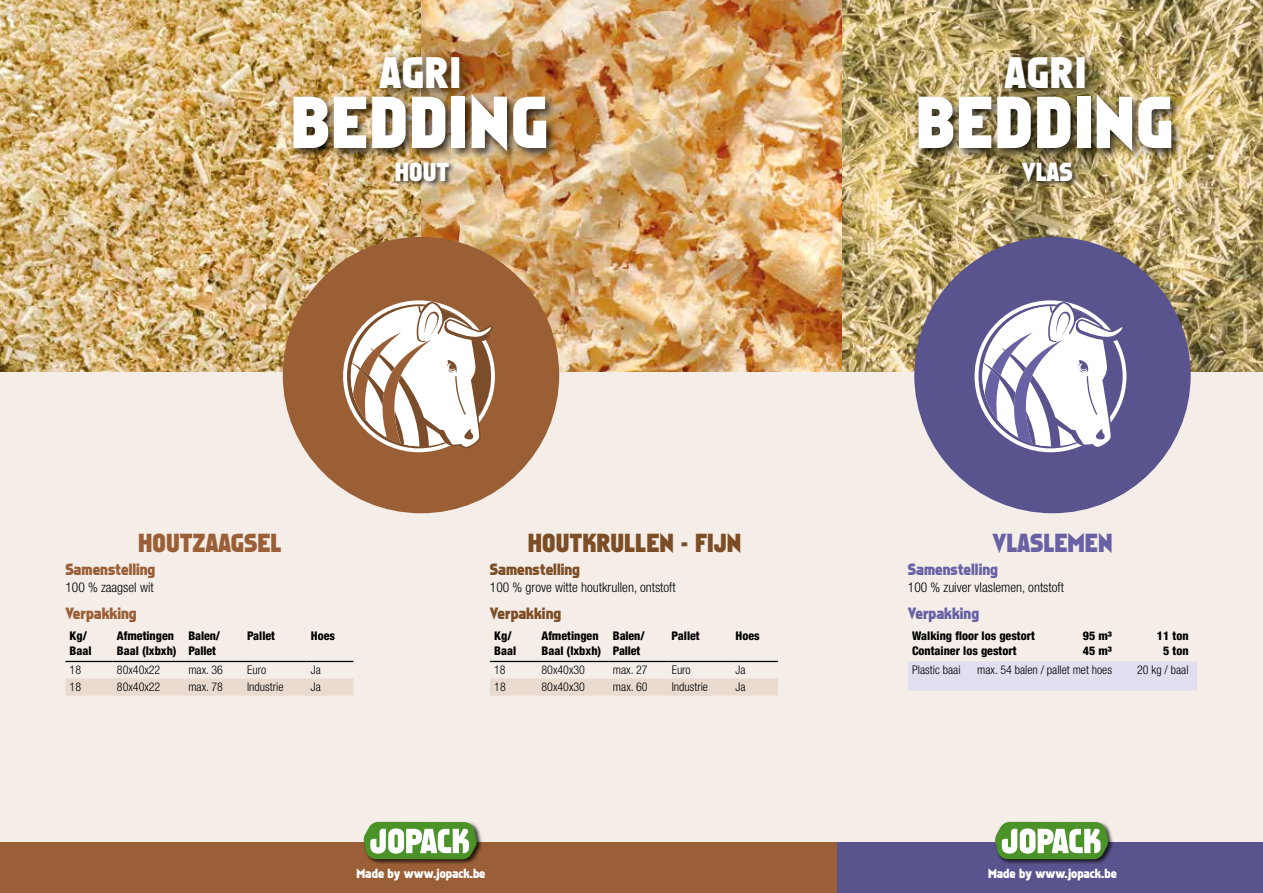
<style>
.page{position:relative;width:1263px;height:893px;background:#f4ede8}
.page>*{position:absolute;margin:0;border:0;box-sizing:border-box;transform-origin:0 0}
.t1{font:67.5px "FZBASIC5";letter-spacing:.02em;color:#fff}
.t2{font:40.5px "FZBASIC5";letter-spacing:.02em;color:#fff}
.t3{font:24px "FZBASIC5";color:#7d4e25}
.t4{font:24px "FZBASIC5";color:#9a5f36}
.t5{font:24px "FZBASIC5";color:#6862a5}
.t6{font:24px "FZBASIC5";color:#fff}
.t7{font:15px "FZBASIC5";color:#9a5f36}
.t8{font:15px "FZBASIC5";color:#7d4e25}
.t9{font:15px "FZBASIC5";color:#6862a5}
.t10{font:300 condensed 13.5px "Helvetica Neue LT Std";color:#000}
.t11{font:12.15px "FZBASIC5";color:#fff}
.t12{font:800 condensed 12px/14.4px "Helvetica Neue LT Std";color:#000}
.t13{font:300 condensed 12px "Helvetica Neue LT Std";color:#000}
</style>
<div class="page">
<img style="left:0;top:0;width:1263px;height:372px">
<div style="left:283px;top:237px;width:276px;height:276px;background:#9b5f35;border-radius:50%"></div>
<div style="left:372px;top:49px;width:104px;height:56px;background:#000;opacity:.75"></div>
<div style="left:289px;top:93px;width:269px;height:70px;background:#000;opacity:.75"></div>
<div style="left:0;top:842px;width:837px;height:51px;background:#9a5f36"></div>
<div style="left:837px;top:842px;width:426px;height:51px;background:#5a548e"></div>
<div style="left:363px;top:821px;width:120px;height:44px;background:#000;opacity:.75"></div>
<svg style="left:363px;top:822px;width:114px;height:37px;background:#95bb80"></svg>
<div style="left:994px;top:821px;width:120px;height:44px;background:#000;opacity:.75"></div>
<svg style="left:995px;top:822px;width:113px;height:37px;background:#94bb82"></svg>
<svg style="left:351px;top:300px;width:144px;height:149px"></svg>
<div style="left:914px;top:237px;width:277px;height:276px;background:#5a548e;border-radius:50%"></div>
<svg style="left:982px;top:300px;width:145px;height:149px"></svg>
<div style="left:997px;top:49px;width:104px;height:56px;background:#000;opacity:.75"></div>
<div style="left:914px;top:93px;width:269px;height:70px;background:#000;opacity:.75"></div>
<div style="left:65px;top:678px;width:288px;height:18px;background:#e9dbd0"></div>
<hr style="left:65px;top:661px;width:48px;height:1px;background:#000">
<hr style="left:113px;top:661px;width:71px;height:1px;background:#000">
<hr style="left:184px;top:661px;width:59px;height:1px;background:#000">
<hr style="left:243px;top:661px;width:64px;height:1px;background:#000">
<hr style="left:307px;top:661px;width:46px;height:1px;background:#000">
<div style="left:490px;top:678px;width:288px;height:18px;background:#e9dbd0"></div>
<hr style="left:490px;top:661px;width:47px;height:1px;background:#000">
<hr style="left:537px;top:661px;width:72px;height:1px;background:#000">
<hr style="left:609px;top:661px;width:58px;height:1px;background:#000">
<hr style="left:667px;top:661px;width:64px;height:1px;background:#000">
<hr style="left:731px;top:661px;width:47px;height:1px;background:#000">
<div style="left:908px;top:661px;width:289px;height:29px;background:#e0deef"></div>
<div style="left:394px;top:160px;width:62px;height:28px;background:#000;opacity:.75"></div>
<div style="left:1020px;top:161px;width:59px;height:27px;background:#000;opacity:.75"></div>
<h2 class="t2" style="left:380px;top:50px;width:83px">AGRI</h2>
<h1 class="t1" style="left:291px;top:85px;width:259px">BEDDING</h1>
<h2 class="t2" style="left:1005px;top:50px;width:83px">AGRI</h2>
<h1 class="t1" style="left:916px;top:85px;width:259px">BEDDING</h1>
<h3 class="t6" style="left:395px;top:158px;width:56px">HOUT</h3>
<h3 class="t6" style="left:1022px;top:158px;width:52px">VLAS</h3>
<h3 class="t4" style="left:138px;top:529px;width:145px">HOUTZAAGSEL</h3>
<p class="t7" style="left:65px;top:561px;width:92px">Samenstelling</p>
<p class="t10" style="left:65px;top:579px;width:90px">100 % zaagsel wit</p>
<p class="t7" style="left:65px;top:605px;width:73px">Verpakking</p>
<p class="t12" style="left:70px;top:629px;width:24px">Kg/<br>Baal</p>
<p class="t12" style="left:117px;top:629px;width:61px">Afmetingen<br>Baal (lxbxh)</p>
<p class="t12" style="left:188px;top:629px;width:33px">Balen/<br>Pallet</p>
<p class="t12" style="left:247px;top:629px;width:30px">Pallet</p>
<p class="t12" style="left:311px;top:629px;width:26px">Hoes</p>
<p class="t13" style="left:70px;top:663px;width:13px">18</p>
<p class="t13" style="left:117px;top:663px;width:45px">80x40x22</p>
<p class="t13" style="left:188px;top:663px;width:36px">max. 36</p>
<p class="t13" style="left:247px;top:663px;width:21px">Euro</p>
<p class="t13" style="left:311px;top:663px;width:11px">Ja</p>
<p class="t13" style="left:70px;top:680px;width:13px">18</p>
<p class="t13" style="left:117px;top:680px;width:45px">80x40x22</p>
<p class="t13" style="left:188px;top:680px;width:36px">max. 78</p>
<p class="t13" style="left:247px;top:680px;width:38px">Industrie</p>
<p class="t13" style="left:311px;top:680px;width:11px">Ja</p>
<h3 class="t3" style="left:528px;top:529px;width:215px">HOUTKRULLEN - FIJN</h3>
<h3 class="t5" style="left:992px;top:529px;width:122px">VLASLEMEN</h3>
<p class="t8" style="left:490px;top:561px;width:92px">Samenstelling</p>
<p class="t10" style="left:490px;top:579px;width:187px">100 % grove witte houtkrullen, ontstoft</p>
<p class="t8" style="left:490px;top:605px;width:73px">Verpakking</p>
<p class="t12" style="left:494px;top:629px;width:24px">Kg/<br>Baal</p>
<p class="t12" style="left:541px;top:629px;width:61px">Afmetingen<br>Baal (lxbxh)</p>
<p class="t12" style="left:613px;top:629px;width:33px">Balen/<br>Pallet</p>
<p class="t12" style="left:672px;top:629px;width:30px">Pallet</p>
<p class="t12" style="left:735px;top:629px;width:26px">Hoes</p>
<p class="t13" style="left:494px;top:663px;width:13px">18</p>
<p class="t13" style="left:541px;top:663px;width:45px">80x40x30</p>
<p class="t13" style="left:613px;top:663px;width:36px">max. 27</p>
<p class="t13" style="left:672px;top:663px;width:21px">Euro</p>
<p class="t13" style="left:735px;top:663px;width:11px">Ja</p>
<p class="t13" style="left:494px;top:680px;width:13px">18</p>
<p class="t13" style="left:541px;top:680px;width:45px">80x40x30</p>
<p class="t13" style="left:613px;top:680px;width:36px">max. 60</p>
<p class="t13" style="left:672px;top:680px;width:38px">Industrie</p>
<p class="t13" style="left:735px;top:680px;width:11px">Ja</p>
<p class="t9" style="left:908px;top:561px;width:92px">Samenstelling</p>
<p class="t10" style="left:908px;top:579px;width:158px">100 % zuiver vlaslemen, ontstoft</p>
<p class="t9" style="left:908px;top:605px;width:73px">Verpakking</p>
<p class="t12" style="left:912px;top:629px;width:124px">Walking floor los gestort<br>Container los gestort</p>
<p class="t12" style="left:1083px;top:629px;width:31px">95 m³<br>45 m³</p>
<p class="t12" style="left:1157px;top:629px;width:33px;text-align:center">11 ton<br>5 ton</p>
<p class="t13" style="left:912px;top:663px;width:50px">Plastic baai</p>
<p class="t13" style="left:977px;top:663px;width:136px">max. 54 balen / pallet met hoes</p>
<p class="t13" style="left:1137px;top:663px;width:53px">20 kg / baal</p>
<p class="t11" style="left:356px;top:866px;width:130px">Made by www.jopack.be</p>
<p class="t11" style="left:988px;top:866px;width:130px">Made by www.jopack.be</p>
</div>
